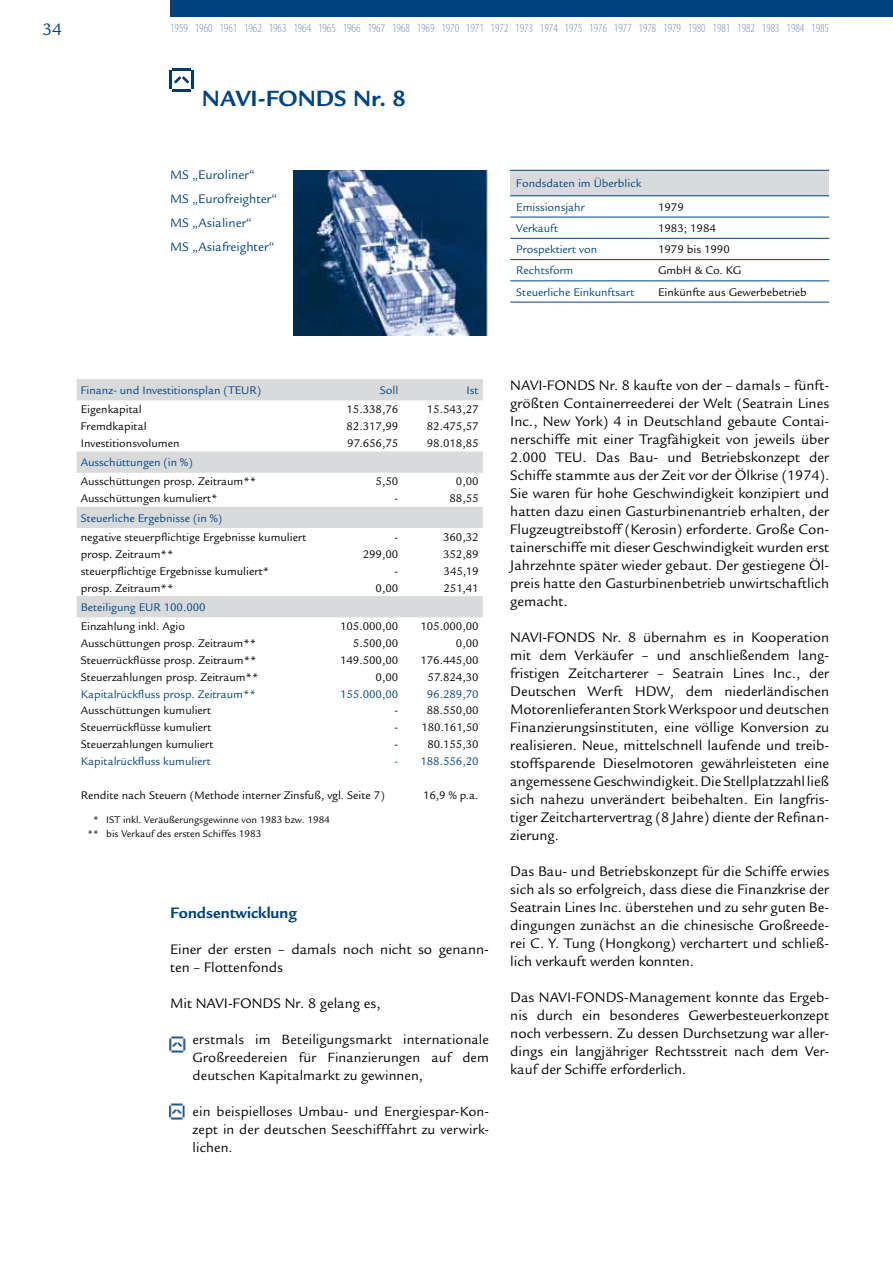
<style>
.page{position:relative;width:893px;height:1263px;background:#fff}
.page>*{position:absolute;margin:0;border:0;box-sizing:border-box;transform-origin:0 0}
.t1{font:700 24px "Legacy Sans Std";color:#004380}
.t2{font:18px "Legacy Sans Std";color:#004380}
.t3{font:700 16.5px "Legacy Sans Std";color:#004380}
.t4{font:15px/18px "Legacy Sans Std";color:#000;text-align:justify}
.t5{font:14.55px/18px "Legacy Sans Std";letter-spacing:.01em;color:#000;text-align:justify}
.t6{font:13.5px/24px "Legacy Sans Std";color:#004380}
.t7{font:300 condensed 12.45px "Myriad Pro";color:#7c90b8}
.t8{font:12px "Legacy Sans Std";color:#000}
.t9{font:12px/23.4px "Legacy Sans Std";color:#004380}
.t10{font:10.5px/13.5px "Legacy Sans Std";color:#000}
</style>
<div class="page">
<div style="left:170px;top:0;width:723px;height:17px;background:#004380"></div>
<hr style="left:173px;top:89px;width:18px;height:3px;background:#003b67">
<hr style="left:191px;top:71px;width:3px;height:18px;background:#003b67">
<svg style="left:170px;top:68px;width:21px;height:21px"></svg>
<div style="left:510px;top:170px;width:319px;height:26px;background:#d9dadb"></div>
<hr style="left:510px;top:238px;width:142px;height:1px;background:#004380">
<hr style="left:652px;top:238px;width:177px;height:1px;background:#004380">
<hr style="left:510px;top:259px;width:142px;height:1px;background:#004380">
<hr style="left:652px;top:259px;width:177px;height:1px;background:#004380">
<hr style="left:510px;top:281px;width:142px;height:1px;background:#004380">
<hr style="left:652px;top:281px;width:177px;height:1px;background:#004380">
<hr style="left:510px;top:170px;width:142px;height:1px;background:#004380">
<hr style="left:652px;top:170px;width:177px;height:1px;background:#004380">
<hr style="left:510px;top:196px;width:142px;height:1px;background:#004380">
<hr style="left:652px;top:196px;width:177px;height:1px;background:#004380">
<hr style="left:510px;top:217px;width:142px;height:1px;background:#004380">
<hr style="left:652px;top:217px;width:177px;height:1px;background:#004380">
<hr style="left:510px;top:302px;width:142px;height:1px;background:#004380">
<hr style="left:652px;top:302px;width:177px;height:1px;background:#004380">
<svg style="left:77px;top:379px;width:406px;height:238px"></svg>
<img style="left:293px;top:170px;width:196px;height:166px">
<img style="left:169px;top:1036px;width:17px;height:17px">
<img style="left:169px;top:1103px;width:16px;height:17px">
<p class="t2" style="left:43px;top:19px;width:21px">34</p>
<p class="t7" style="left:170px;top:21px;width:660px">1959 1960 1961 1962 1963 1964 1965 1966 1967 1968 1969 1970 1971 1972 1973 1974 1975 1976 1977 1978 1979 1980 1981 1982 1983 1984 1985</p>
<h1 class="t1" style="left:202px;top:85px;width:205px">NAVI-FONDS Nr. 8</h1>
<p class="t6" style="left:170px;top:163px;width:109px">MS „Euroliner“<br>MS „Eurofreighter“<br>MS „Asialiner“<br>MS „Asiafreighter“</p>
<p class="t9" style="left:516px;top:172px;width:127px">Fondsdaten im Überblick<br>Emissionsjahr</p>
<p class="t8" style="left:658px;top:200px;width:27px">1979</p>
<p class="t9" style="left:516px;top:216px;width:43px">Verkauft</p>
<p class="t8" style="left:658px;top:221px;width:59px">1983; 1984</p>
<p class="t9" style="left:516px;top:238px;width:82px">Prospektiert von</p>
<p class="t8" style="left:658px;top:243px;width:73px">1979 bis 1990</p>
<p class="t9" style="left:516px;top:259px;width:59px">Rechtsform</p>
<p class="t8" style="left:658px;top:264px;width:85px">GmbH &amp; Co. KG</p>
<p class="t9" style="left:516px;top:280px;width:120px">Steuerliche Einkunftsart</p>
<p class="t8" style="left:658px;top:285px;width:150px">Einkünfte aus Gewerbebetrieb</p>
<p class="t9" style="left:81px;top:379px;width:182px">Finanz- und Investitionsplan (TEUR)</p>
<p class="t9" style="left:380px;top:379px;width:20px">Soll</p>
<p class="t9" style="left:467px;top:379px;width:13px">Ist</p>
<p class="t8" style="left:81px;top:402px;width:63px">Eigenkapital</p>
<p class="t8" style="left:346px;top:402px;width:53px">15.338,76</p>
<p class="t8" style="left:427px;top:402px;width:53px">15.543,27</p>
<p class="t8" style="left:81px;top:419px;width:67px">Fremdkapital</p>
<p class="t8" style="left:346px;top:419px;width:53px">82.317,99</p>
<p class="t8" style="left:427px;top:419px;width:53px">82.475,57</p>
<p class="t8" style="left:81px;top:436px;width:100px">Investitionsvolumen</p>
<p class="t8" style="left:347px;top:436px;width:53px">97.656,75</p>
<p class="t8" style="left:427px;top:436px;width:53px">98.018,85</p>
<p class="t9" style="left:81px;top:451px;width:113px">Ausschüttungen (in %)</p>
<p class="t8" style="left:81px;top:475px;width:177px">Ausschüttungen prosp. Zeitraum**</p>
<p class="t8" style="left:376px;top:475px;width:24px">5,50</p>
<p class="t8" style="left:456px;top:475px;width:24px">0,00</p>
<p class="t8" style="left:81px;top:492px;width:138px">Ausschüttungen kumuliert*</p>
<p class="t8" style="left:394px;top:492px;width:5px">-</p>
<p class="t8" style="left:449px;top:492px;width:31px">88,55</p>
<p class="t9" style="left:81px;top:506px;width:143px">Steuerliche Ergebnisse (in %)</p>
<p class="t8" style="left:81px;top:530px;width:227px">negative steuerpflichtige Ergebnisse kumuliert</p>
<p class="t8" style="left:394px;top:530px;width:5px">-</p>
<p class="t8" style="left:443px;top:530px;width:37px">360,32</p>
<p class="t8" style="left:81px;top:547px;width:94px">prosp. Zeitraum**</p>
<p class="t8" style="left:363px;top:547px;width:37px">299,00</p>
<p class="t8" style="left:443px;top:547px;width:37px">352,89</p>
<p class="t8" style="left:81px;top:564px;width:190px">steuerpflichtige Ergebnisse kumuliert*</p>
<p class="t8" style="left:394px;top:564px;width:5px">-</p>
<p class="t8" style="left:444px;top:564px;width:37px">345,19</p>
<p class="t8" style="left:81px;top:581px;width:94px">prosp. Zeitraum**</p>
<p class="t8" style="left:376px;top:581px;width:24px">0,00</p>
<p class="t8" style="left:443px;top:581px;width:37px">251,41</p>
<p class="t9" style="left:81px;top:595px;width:126px">Beteiligung EUR 100.000</p>
<p class="t8" style="left:81px;top:619px;width:106px">Einzahlung inkl. Agio</p>
<p class="t8" style="left:340px;top:619px;width:60px">105.000,00</p>
<p class="t8" style="left:420px;top:619px;width:60px">105.000,00</p>
<p class="t8" style="left:81px;top:636px;width:177px">Ausschüttungen prosp. Zeitraum**</p>
<p class="t8" style="left:353px;top:636px;width:47px">5.500,00</p>
<p class="t8" style="left:456px;top:636px;width:24px">0,00</p>
<p class="t8" style="left:81px;top:653px;width:177px">Steuerrückflüsse prosp. Zeitraum**</p>
<p class="t8" style="left:340px;top:653px;width:60px">149.500,00</p>
<p class="t8" style="left:420px;top:653px;width:60px">176.445,00</p>
<p class="t8" style="left:81px;top:670px;width:179px">Steuerzahlungen prosp. Zeitraum**</p>
<p class="t8" style="left:376px;top:670px;width:24px">0,00</p>
<p class="t8" style="left:428px;top:670px;width:53px">57.824,30</p>
<p class="t9" style="left:81px;top:682px;width:177px">Kapitalrückfluss prosp. Zeitraum**</p>
<p class="t9" style="left:340px;top:682px;width:60px">155.000,00</p>
<p class="t9" style="left:427px;top:682px;width:53px">96.289,70</p>
<p class="t8" style="left:81px;top:704px;width:132px">Ausschüttungen kumuliert</p>
<p class="t8" style="left:394px;top:704px;width:86px">- 88.550,00</p>
<p class="t8" style="left:81px;top:720px;width:132px">Steuerrückflüsse kumuliert</p>
<p class="t8" style="left:394px;top:720px;width:86px">- 180.161,50</p>
<p class="t8" style="left:81px;top:737px;width:134px">Steuerzahlungen kumuliert</p>
<p class="t8" style="left:394px;top:737px;width:5px">-</p>
<p class="t8" style="left:427px;top:737px;width:53px">80.155,30</p>
<p class="t9" style="left:81px;top:749px;width:132px">Kapitalrückfluss kumuliert</p>
<p class="t9" style="left:394px;top:749px;width:86px">- 188.556,20</p>
<p class="t8" style="left:81px;top:788px;width:305px">Rendite nach Steuern (Methode interner Zinsfuß, vgl. Seite 7)</p>
<p class="t8" style="left:423px;top:788px;width:57px">16,9 % p.a.</p>
<p class="t10" style="left:87px;top:813px;width:244px;text-indent:6px">* IST inkl. Veräußerungsgewinne von 1983 bzw. 1984 ** bis Verkauf des ersten Schiffes 1983</p>
<p class="t3" style="left:170px;top:903px;width:128px">Fondsentwicklung</p>
<p class="t4" style="left:170px;top:940px;width:320px">Einer der ersten – damals noch nicht so genann&shy;ten – Flottenfonds</p>
<p class="t4" style="left:170px;top:994px;width:212px">Mit NAVI-FONDS Nr. 8 gelang es,</p>
<p class="t5" style="left:193px;top:1031px;width:298px">erstmals im Beteiligungsmarkt internationale Großreedereien für Finanzierungen auf dem deutschen Kapitalmarkt zu gewinnen,</p>
<p class="t5" style="left:193px;top:1103px;width:298px">ein beispielloses Umbau- und Energiespar-Kon&shy;zept in der deutschen Seeschifffahrt zu verwirk&shy;lichen.</p>
<p class="t4" style="left:510px;top:376px;width:320px">NAVI-FONDS Nr. 8 kaufte von der – damals – fünft&shy;größten Containerreederei der Welt (Seatrain Lines Inc., New York) 4 in Deutschland gebaute Contai&shy;nerschiffe mit einer Tragfähigkeit von jeweils über 2.000 TEU. Das Bau- und Betriebskonzept der Schiffe stammte aus der Zeit vor der Ölkrise (1974).<br>Sie waren für hohe Geschwindigkeit konzipiert und hatten dazu einen Gasturbinenantrieb erhalten, der Flugzeugtreibstoff (Kerosin) erforderte. Große Con&shy;tainerschiffe mit dieser Geschwindigkeit wurden erst Jahrzehnte später wieder gebaut. Der gestiegene Öl&shy;preis hatte den Gasturbinenbetrieb unwirtschaftlich gemacht.</p>
<p class="t4" style="left:510px;top:628px;width:320px">NAVI-FONDS Nr. 8 übernahm es in Kooperation mit dem Verkäufer – und anschließendem lang&shy;fristigen Zeitcharterer – Seatrain Lines Inc., der Deutschen Werft HDW, dem niederländischen Motorenlieferanten Stork Werkspoor und deutschen Finanzierungsinstituten, eine völlige Konversion zu realisieren. Neue, mittelschnell laufende und treib&shy;stoffsparende Dieselmotoren gewährleisteten eine angemessene Geschwindigkeit. Die Stellplatzzahl ließ sich nahezu unverändert beibehalten. Ein langfris&shy;tiger Zeitchartervertrag (8 Jahre) diente der Refinan&shy;zierung.</p>
<p class="t4" style="left:510px;top:862px;width:320px">Das Bau- und Betriebskonzept für die Schiffe erwies sich als so erfolgreich, dass diese die Finanzkrise der Seatrain Lines Inc. überstehen und zu sehr guten Be&shy;dingungen zunächst an die chinesische Großreede&shy;rei C. Y. Tung (Hongkong) verchartert und schließ&shy;lich verkauft werden konnten.</p>
<p class="t4" style="left:510px;top:988px;width:320px">Das NAVI-FONDS-Management konnte das Ergeb&shy;nis durch ein besonderes Gewerbesteuerkonzept noch verbessern. Zu dessen Durchsetzung war aller&shy;dings ein langjähriger Rechtsstreit nach dem Ver&shy;kauf der Schiffe erforderlich.</p>
</div>
